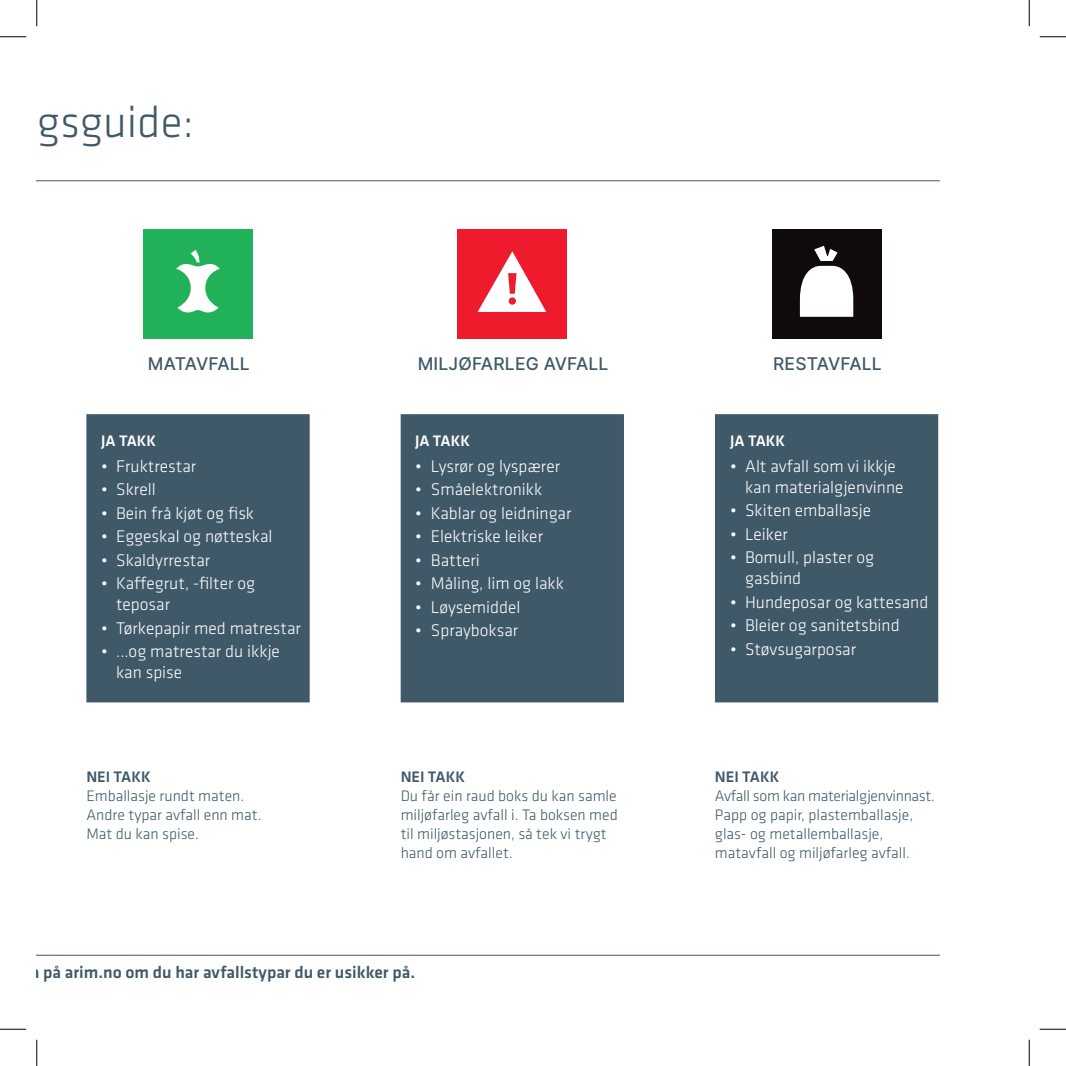
<style>
.page{position:relative;width:1066px;height:1066px;background:#fff}
.page>*{position:absolute;margin:0;border:0;box-sizing:border-box;transform-origin:0 0}
.t1{font:300 45.5px "Klavika Basic";color:#405968}
.t2{font:300 17.5px/21px "Klavika Basic";color:#fff}
.t3{font:500 17.5px "Klavika Basic";color:#405968}
.t4{font:500 17.5px "Inter";letter-spacing:.01em;color:#405968}
.t5{font:500 17.5px "Inter";letter-spacing:-.025em;color:#405968}
.t6{font:300 15.75px/18.9px "Klavika Basic";color:#405968}
.t7{font:500 15.75px "Klavika Basic";color:#405968}
.t8{font:500 15.75px "Klavika Basic";color:#fff}
</style>
<div class="page">
<svg style="left:86px;top:414px;width:224px;height:288px;background:#455d6c"></svg>
<div style="left:401px;top:414px;width:223px;height:288px;background:#405968"></div>
<div style="left:715px;top:414px;width:223px;height:288px;background:#405968"></div>
<hr style="left:37px;top:954px;width:903px;height:1px;background:#405968">
<div style="left:143px;top:229px;width:110px;height:110px;background:#21b259"></div>
<svg style="left:176px;top:250px;width:44px;height:62px"></svg>
<div style="left:458px;top:229px;width:109px;height:110px;background:#ee1b2d"></div>
<svg style="left:477px;top:251px;width:69px;height:61px"></svg>
<div style="left:772px;top:229px;width:109px;height:110px;background:#110a0c"></div>
<svg style="left:800px;top:246px;width:53px;height:71px"></svg>
<hr style="left:37px;top:180px;width:903px;height:1px;background:#405968">
<svg style="left:0;top:36px;width:26px;height:1px"></svg>
<svg style="left:1039px;top:36px;width:27px;height:1px"></svg>
<svg style="left:0;top:1029px;width:26px;height:1px"></svg>
<svg style="left:1039px;top:1029px;width:27px;height:1px"></svg>
<svg style="left:36px;top:0;width:1px;height:26px"></svg>
<svg style="left:36px;top:1039px;width:1px;height:27px"></svg>
<svg style="left:1029px;top:0;width:1px;height:26px"></svg>
<svg style="left:1029px;top:1039px;width:1px;height:27px"></svg>
<h1 class="t1" style="left:3px;top:94px;width:193px">ingsguide:</h1>
<p class="t5" style="left:148px;top:351px;width:103px">MATAVFALL</p>
<p class="t4" style="left:418px;top:351px;width:192px">MILJØFARLEG AVFALL</p>
<p class="t4" style="left:773px;top:351px;width:110px">RESTAVFALL</p>
<p class="t8" style="left:101px;top:430px;width:56px">JA TAKK</p>
<p class="t2" style="left:101px;top:455px;width:97px">• Fruktrestar</p>
<p class="t2" style="left:101px;top:479px;width:56px">• Skrell</p>
<p class="t2" style="left:101px;top:502px;width:154px">• Bein frå kjøt og fisk</p>
<p class="t2" style="left:101px;top:526px;width:173px">• Eggeskal og nøtteskal</p>
<p class="t2" style="left:101px;top:549px;width:111px">• Skaldyrrestar</p>
<p class="t2" style="left:116px;top:573px;width:140px;text-indent:-15px">• Kaffegrut, -filter og teposar</p>
<p class="t2" style="left:101px;top:617px;width:201px">• Tørkepapir med matrestar</p>
<p class="t2" style="left:116px;top:641px;width:165px;text-indent:-15px">• ...og matrestar du ikkje kan spise</p>
<p class="t8" style="left:415px;top:430px;width:56px">JA TAKK</p>
<p class="t2" style="left:415px;top:455px;width:147px">• Lysrør og lyspærer</p>
<p class="t2" style="left:415px;top:479px;width:129px">• Småelektronikk</p>
<p class="t2" style="left:415px;top:502px;width:158px">• Kablar og leidningar</p>
<p class="t2" style="left:415px;top:526px;width:129px">• Elektriske leiker</p>
<p class="t2" style="left:415px;top:549px;width:66px">• Batteri</p>
<p class="t2" style="left:415px;top:573px;width:150px">• Måling, lim og lakk</p>
<p class="t2" style="left:415px;top:596px;width:107px">• Løysemiddel</p>
<p class="t2" style="left:415px;top:620px;width:105px">• Sprayboksar</p>
<p class="t8" style="left:730px;top:430px;width:56px">JA TAKK</p>
<p class="t2" style="left:745px;top:455px;width:160px;text-indent:-15px">• Alt avfall som vi ikkje kan materialgjenvinne</p>
<p class="t2" style="left:730px;top:500px;width:142px">• Skiten emballasje</p>
<p class="t2" style="left:730px;top:523px;width:59px">• Leiker</p>
<p class="t2" style="left:745px;top:547px;width:130px;text-indent:-15px">• Bomull, plaster og gasbind</p>
<p class="t2" style="left:730px;top:591px;width:200px">• Hundeposar og kattesand</p>
<p class="t2" style="left:730px;top:615px;width:171px">• Bleier og sanitetsbind</p>
<p class="t2" style="left:730px;top:638px;width:127px">• Støvsugarposar</p>
<p class="t7" style="left:86px;top:766px;width:66px">NEI TAKK</p>
<p class="t6" style="left:86px;top:786px;width:177px">Emballasje rundt maten.<br>Andre typar avfall enn mat.<br>Mat du kan spise.</p>
<p class="t7" style="left:401px;top:766px;width:66px">NEI TAKK</p>
<p class="t6" style="left:401px;top:786px;width:219px">Du får ein raud boks du kan samle miljøfarleg avfall i. Ta boksen med til miljøstasjonen, så tek vi trygt hand om avfallet.</p>
<p class="t7" style="left:715px;top:766px;width:66px">NEI TAKK</p>
<p class="t6" style="left:715px;top:786px;width:221px">Avfall som kan materialgjenvinnast.<br>Papp og papir, plastemballasje, glas- og metallemballasje, matavfall og miljøfarleg avfall.</p>
<p class="t3" style="left:-5px;top:960px;width:422px">msida på arim.no om du har avfallstypar du er usikker på.</p>
</div>
